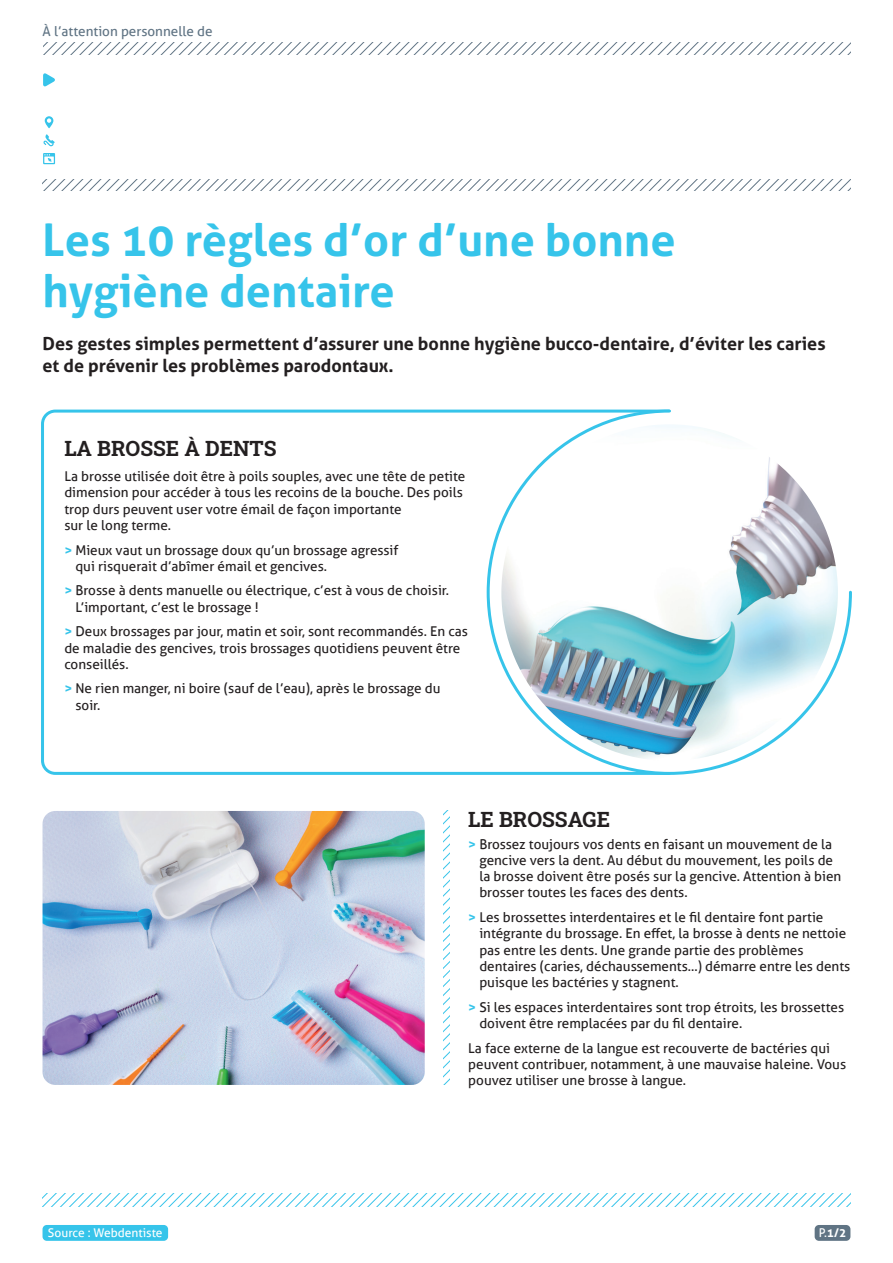
<style>
.page{position:relative;width:893px;height:1263px;background:#fff}
.page>*{position:absolute;margin:0;border:0;box-sizing:border-box;transform-origin:0 0}
.t1{font:700 45px/51px "Aller";color:#36c4ea}
.t2{font:700 21px "Roboto Slab";color:#231f20}
.t3{font:700 18px/21.6px "Aller";color:#231f20}
.t4{font:13.5px/16.2px "Aller";color:#231f20}
.t5{font:13.5px "Aller";color:#607484}
.t6{font:12px "Aller";color:#fff}
.t7{font:700 12px "Aller";color:#fff}
.s1{font-weight:700;color:#36c4ea}
.s2{font-weight:400}
</style>
<div class="page">
<svg style="left:43px;top:43px;width:808px;height:11px"></svg>
<svg style="left:43px;top:179px;width:807px;height:11px"></svg>
<svg style="left:43px;top:73px;width:12px;height:14px"></svg>
<svg style="left:43px;top:153px;width:12px;height:11px"></svg>
<svg style="left:43px;top:134px;width:12px;height:13px"></svg>
<svg style="left:45px;top:116px;width:8px;height:12px"></svg>
<svg style="left:41px;top:409px;width:444px;height:366px"></svg>
<svg style="left:485px;top:409px;width:367px;height:366px"></svg>
<div style="left:815px;top:1225px;width:35px;height:16px;background:#607484;border-radius:4px"></div>
<div style="left:43px;top:1225px;width:125px;height:16px;background:#36c4ea;border-radius:4px"></div>
<svg style="left:43px;top:1194px;width:807px;height:12px"></svg>
<svg style="left:443px;top:811px;width:7px;height:274px"></svg>
<img style="left:501px;top:424px;width:337px;height:337px;border-radius:168px">
<img style="left:43px;top:811px;width:382px;height:274px">
<p class="t5" style="left:43px;top:23px;width:172px">À l’attention personnelle de</p>
<h1 class="t1" style="left:43px;top:215px;width:635px">Les 10 règles d’or d’une bonne hygiène dentaire</h1>
<h3 class="t3" style="left:43px;top:333px;width:785px">Des gestes simples permettent d’assurer une bonne hygiène bucco-dentaire, d’éviter les caries et de prévenir les problèmes parodontaux.</h3>
<h2 class="t2" style="left:64px;top:434px;width:214px">LA BROSSE À DENTS</h2>
<p class="t4" style="left:64px;top:468px;width:403px">La brosse utilisée doit être à poils souples, avec une tête de petite dimension pour accéder à tous les recoins de la bouche. Des poils trop durs peuvent user votre émail de façon importante<br>sur le long terme.</p>
<p class="t4" style="left:75px;top:542px;width:324px;text-indent:-11px"><span class="s1">&gt;</span> Mieux vaut un brossage doux qu’un brossage agressif qui risquerait d’abîmer émail et gencives.</p>
<p class="t4" style="left:75px;top:582px;width:375px;text-indent:-11px"><span class="s1">&gt;</span> Brosse à dents manuelle ou électrique, c’est à vous de choisir.<br>L’important, c’est le brossage !</p>
<p class="t4" style="left:64px;top:623px;width:405px"><span class="s1">&gt;</span> Deux brossages par jour, matin et soir, sont recommandés. En cas de maladie des gencives, trois brossages quotidiens peuvent être conseillés.</p>
<p class="t4" style="left:75px;top:680px;width:367px;text-indent:-11px"><span class="s1">&gt;</span> Ne rien manger, ni boire (sauf de l’eau), après le brossage du soir.</p>
<h2 class="t2" style="left:468px;top:804px;width:143px">LE BROSSAGE</h2>
<p class="t4" style="left:479px;top:836px;width:364px;text-indent:-11px"><span class="s1">&gt;</span> Brossez toujours vos dents en faisant un mouvement de la gencive vers la dent. Au début du mouvement, les poils de la brosse doivent être posés sur la gencive. Attention à bien brosser toutes les faces des dents.</p>
<p class="t4" style="left:479px;top:909px;width:373px;text-indent:-11px"><span class="s1">&gt;</span> Les brossettes interdentaires et le fil dentaire font partie intégrante du brossage. En effet, la brosse à dents ne nettoie pas entre les dents. Une grande partie des problèmes dentaires (caries, déchaussements...) démarre entre les dents puisque les bactéries y stagnent.</p>
<p class="t4" style="left:479px;top:999px;width:366px;text-indent:-11px"><span class="s1">&gt;</span> Si les espaces interdentaires sont trop étroits, les brossettes doivent être remplacées par du fil dentaire.</p>
<p class="t4" style="left:468px;top:1039px;width:379px">La face externe de la langue est recouverte de bactéries qui peuvent contribuer, notamment, à une mauvaise haleine. Vous pouvez utiliser une brosse à langue.</p>
<p class="t6" style="left:48px;top:1225px;width:116px">Source : Webdentiste</p>
<p class="t7" style="left:819px;top:1225px;width:29px"><span class="s2">P.</span>1/2</p>
</div>
